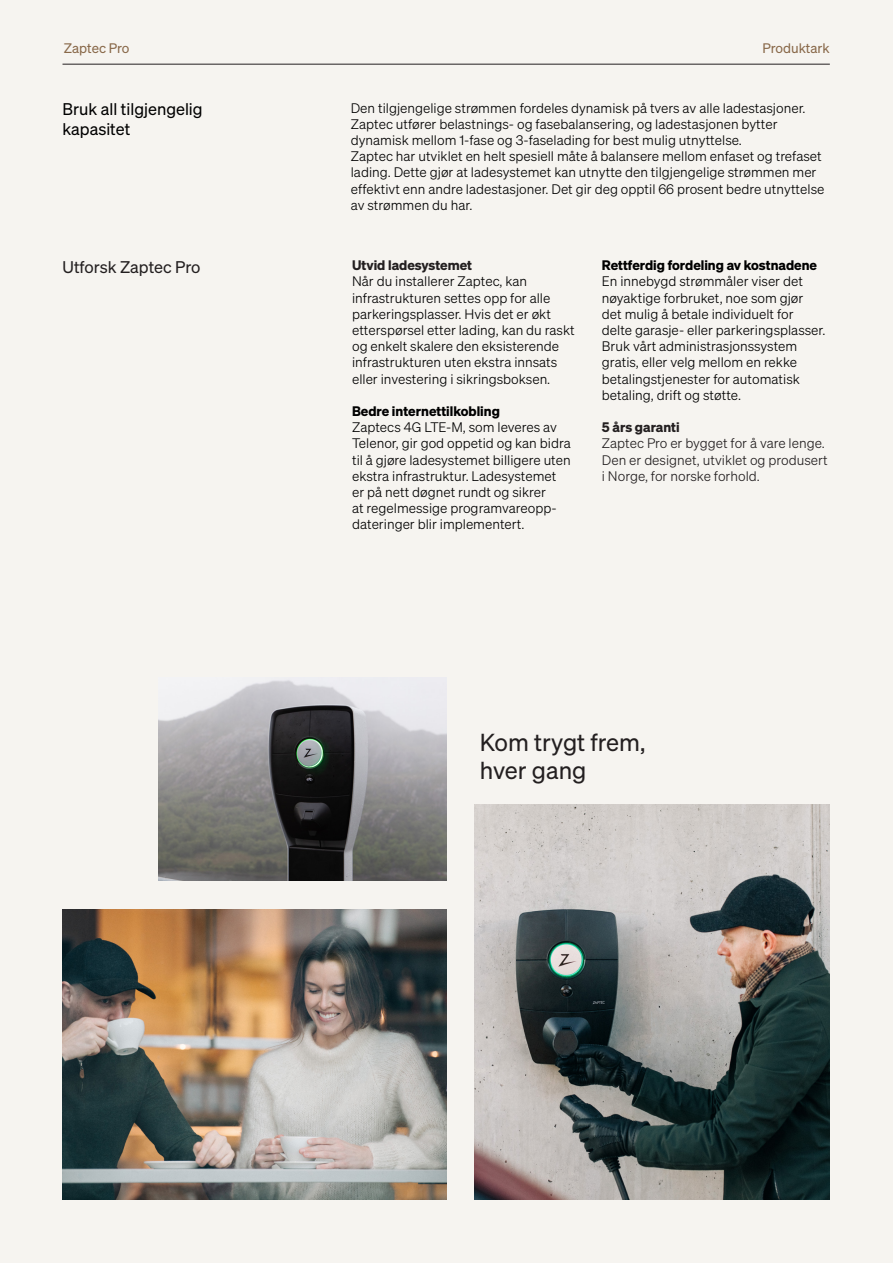
<style>
.page{position:relative;width:893px;height:1263px;background:#f6f4f0}
.page>*{position:absolute;margin:0;border:0;box-sizing:border-box;transform-origin:0 0}
.t1{font:24px/28.8px "Sohne Buch";color:#231f20}
.t2{font:16.5px/19.8px "Sohne Buch";color:#000}
.t3{font:16.5px "Sohne Buch";color:#231f20}
.t4{font:13.5px/16.2px "Sohne Leicht";color:#000}
.t5{font:13.5px/16.2px "Sohne Leicht";color:#231f20}
.t6{font:13.5px "Sohne Dreiviertelfett";color:#000}
.t7{font:13.5px "Sohne Dreiviertelfett";color:#231f20}
.t8{font:13.5px "Sohne Buch";color:#89694a}
</style>
<div class="page">
<img style="left:474px;top:804px;width:355px;height:395px">
<img style="left:159px;top:680px;width:287px;height:201px">
<img style="left:63px;top:909px;width:383px;height:290px">
<hr style="left:63px;top:64px;width:767px;height:1px;background:#231f20">
<p class="t8" style="left:64px;top:42px;width:67px">Zaptec Pro</p>
<p class="t8" style="left:762px;top:42px;width:69px">Produktark</p>
<p class="t2" style="left:63px;top:100px;width:142px">Bruk all tilgjengelig kapasitet</p>
<p class="t4" style="left:351px;top:100px;width:475px">Den tilgjengelige strømmen fordeles dynamisk på tvers av alle ladestasjoner.<br>Zaptec utfører belastnings- og fasebalansering, og ladestasjonen bytter dynamisk mellom 1-fase og 3-faselading for best mulig utnyttelse.<br>Zaptec har utviklet en helt spesiell måte å balansere mellom enfaset og trefaset lading. Dette gjør at ladesystemet kan utnytte den tilgjengelige strømmen mer effektivt enn andre ladestasjoner. Det gir deg opptil 66 prosent bedre utnyttelse av strømmen du har.</p>
<p class="t3" style="left:63px;top:260px;width:139px">Utforsk Zaptec Pro</p>
<p class="t7" style="left:352px;top:260px;width:122px">Utvid ladesystemet</p>
<p class="t4" style="left:352px;top:274px;width:224px">Når du installerer Zaptec, kan<br>infra strukturen settes opp for alle parkerings plasser. Hvis det er økt etterspørsel etter lading, kan du raskt og enkelt skalere den eksisterende infrastrukturen uten ekstra innsats eller investering i sikringsboksen.</p>
<p class="t6" style="left:352px;top:405px;width:149px">Bedre internettilkobling</p>
<p class="t4" style="left:352px;top:419px;width:220px">Zaptecs 4G LTE-M, som leveres av Telenor, gir god oppetid og kan bidra til å gjøre lade systemet billigere uten ekstra infrastruktur. Lade systemet er på nett døgnet rundt og sikrer<br>at regel messige program vare opp&shy;dateringer blir implementert.</p>
<p class="t6" style="left:602px;top:260px;width:217px">Rettferdig fordeling av kostnadene</p>
<p class="t4" style="left:602px;top:274px;width:225px">En innebygd strømmåler viser det nøyaktige forbruket, noe som gjør det mulig å betale individuelt for delte garasje- eller parkeringsplasser.<br>Bruk vårt administrasjonssystem gratis, eller velg mellom en rekke betalingstjenester for automatisk betaling, drift og støtte.</p>
<p class="t7" style="left:602px;top:422px;width:79px">5 års garanti</p>
<p class="t5" style="left:602px;top:436px;width:227px">Zaptec Pro er bygget for å vare lenge.<br>Den er designet, utviklet og produsert i Norge, for norske forhold.</p>
<h1 class="t1" style="left:480px;top:729px;width:167px">Kom trygt frem, hver gang</h1>
</div>
